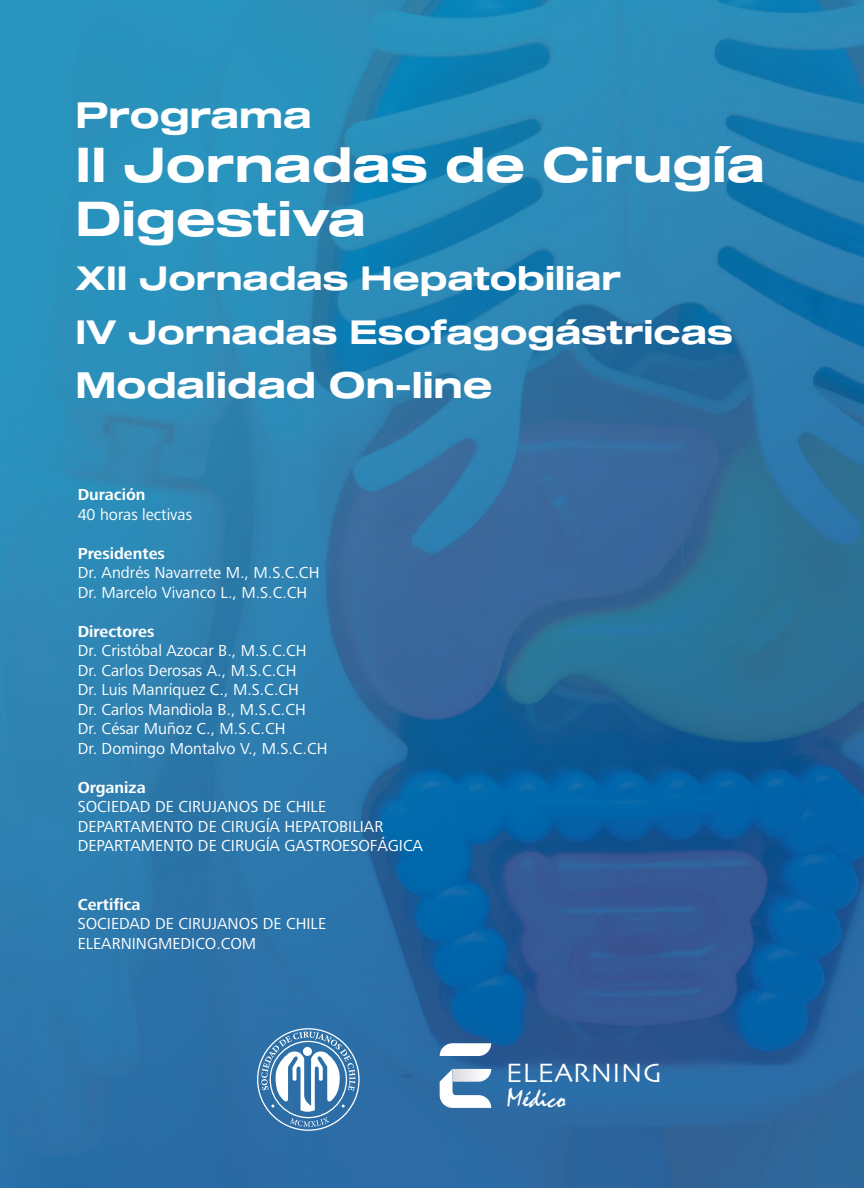
<style>
.page{position:relative;width:864px;height:1188px;background:#fff}
.page>*{position:absolute;margin:0;border:0;box-sizing:border-box;transform-origin:0 0}
.t1{font:48px/54px "Sequel 100 Black 65";color:#fff}
.t2{font:36px "Sequel 100 Black 65";color:#fff}
.t3{font:33px/54px "Sequel 100 Black 65";color:#fff}
.t4{font:27.75px "Skia";color:#fff}
.t5{font:26.7px "Mistral";color:#fff}
.t6{font:16.5px/19.5px "Frutiger Next LT";color:#fff}
.t7{font:700 16.5px "Frutiger Next LT";color:#fff}
</style>
<div class="page">
<img style="left:0;top:0;width:864px;height:1188px">
<svg style="left:257px;top:1028px;width:103px;height:103px"></svg>
<div style="left:303px;top:1047px;width:9px;height:9px;background:#fff;border-radius:50%"></div>
<svg style="left:440px;top:1043px;width:51px;height:13px"></svg>
<svg style="left:440px;top:1069px;width:51px;height:39px"></svg>
<h2 class="t2" style="left:75px;top:90px;width:238px">Programa</h2>
<h1 class="t1" style="left:75px;top:140px;width:691px">II Jornadas de Cirugía<br>Digestiva</h1>
<h3 class="t3" style="left:75px;top:253px;width:659px">XII Jornadas Hepatobiliar<br>IV Jornadas Esofagogástricas</h3>
<h2 class="t2" style="left:75px;top:360px;width:419px">Modalidad On-line</h2>
<p class="t7" style="left:78px;top:486px;width:69px">Duración</p>
<p class="t6" style="left:78px;top:505px;width:116px">40 horas lectivas</p>
<p class="t7" style="left:78px;top:544px;width:89px">Presidentes</p>
<p class="t6" style="left:78px;top:563px;width:243px">Dr. Andrés Navarrete M., M.S.C.CH<br>Dr. Marcelo Vivanco L., M.S.C.CH</p>
<p class="t7" style="left:78px;top:622px;width:78px">Directores</p>
<p class="t6" style="left:78px;top:641px;width:251px">Dr. Cristóbal Azocar B., M.S.C.CH<br>Dr. Carlos Derosas A., M.S.C.CH<br>Dr. Luis Manríquez C., M.S.C.CH<br>Dr. Carlos Mandiola B., M.S.C.CH<br>Dr. César Muñoz C., M.S.C.CH<br>Dr. Domingo Montalvo V., M.S.C.CH</p>
<p class="t7" style="left:78px;top:778px;width:70px">Organiza</p>
<p class="t6" style="left:78px;top:797px;width:347px">SOCIEDAD DE CIRUJANOS DE CHILE<br>DEPARTAMENTO DE CIRUGÍA HEPATOBILIAR<br>DEPARTAMENTO DE CIRUGÍA GASTROESOFÁGICA</p>
<p class="t7" style="left:78px;top:895px;width:64px">Certifica</p>
<p class="t6" style="left:78px;top:914px;width:250px">SOCIEDAD DE CIRUJANOS DE CHILE<br>ELEARNINGMEDICO.COM</p>
<h3 class="t4" style="left:506px;top:1056px;width:158px">ELEARNING</h3>
<h3 class="t5" style="left:507px;top:1084px;width:60px">Médico</h3>
</div>
